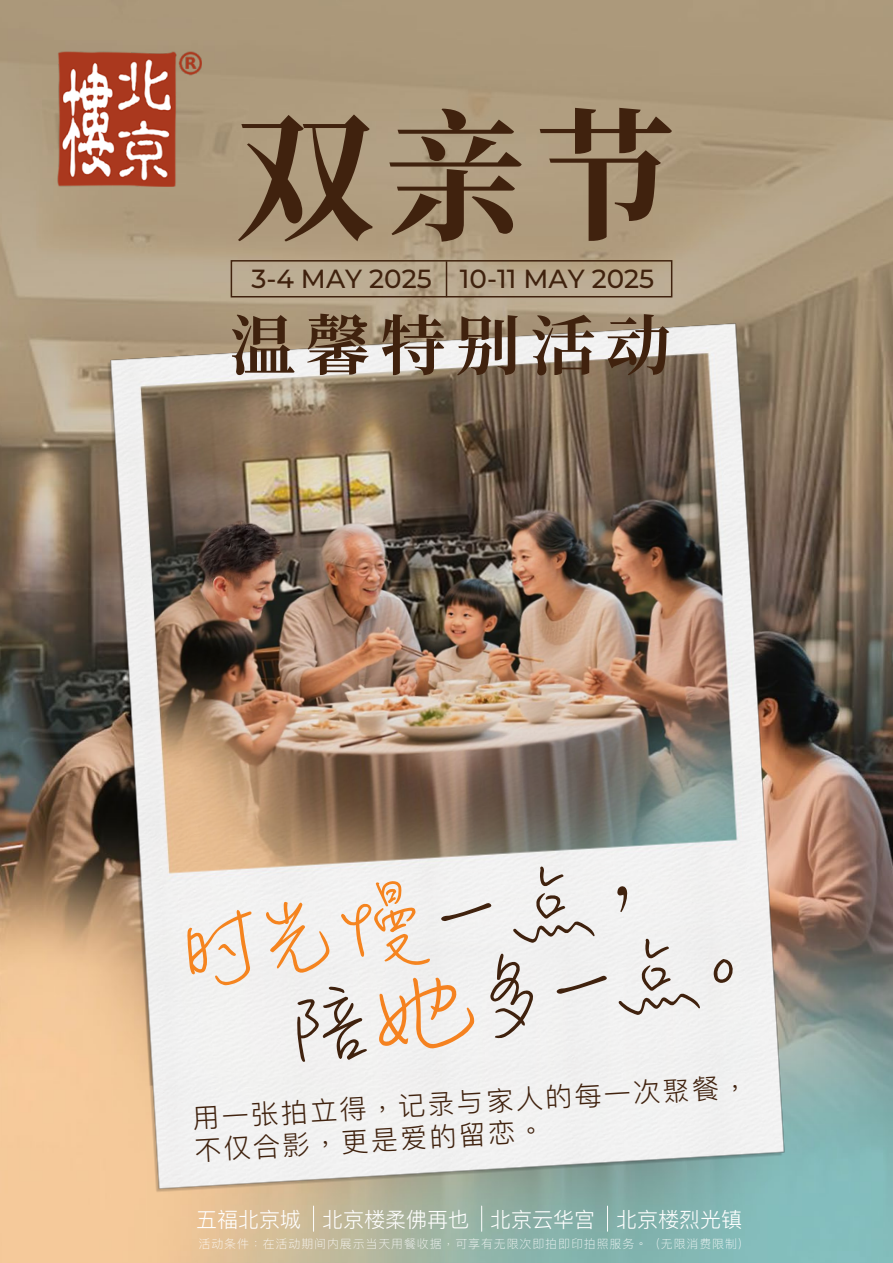
<style>
.page{position:relative;width:893px;height:1263px;background:#fff}
.page>*{position:absolute;margin:0;border:0;box-sizing:border-box;transform-origin:0 0}
.t1{font:700 154.2px "S Jzhsong GBK";color:#40220e}
.t2{font:700 71.55px "S Jzhsong GBK";letter-spacing:.05em;color:#40220e}
.t3{font:300 27px/33px "Ping Fang HK";color:#40220e}
.t4{font:100 26.25px "Montserrat";color:#40220e}
.t5{font:300 21px "DFP King Gothic GB";color:#fff}
.t6{font:100 12px "Ping Fang HK";letter-spacing:.07em;color:#fff}
</style>
<div class="page">
<img style="left:0;top:0;width:893px;height:1263px">
<img style="left:23px;top:266px;width:819px;height:997px">
<svg style="left:187px;top:910px;width:65px;height:75px"></svg>
<svg style="left:265px;top:902px;width:65px;height:71px"></svg>
<svg style="left:341px;top:880px;width:89px;height:85px"></svg>
<svg style="left:441px;top:903px;width:50px;height:18px"></svg>
<svg style="left:513px;top:866px;width:82px;height:77px"></svg>
<svg style="left:617px;top:886px;width:11px;height:26px"></svg>
<svg style="left:297px;top:987px;width:70px;height:75px"></svg>
<svg style="left:379px;top:977px;width:95px;height:72px"></svg>
<svg style="left:490px;top:953px;width:43px;height:85px"></svg>
<svg style="left:556px;top:976px;width:51px;height:18px"></svg>
<svg style="left:618px;top:938px;width:82px;height:77px"></svg>
<svg style="left:712px;top:959px;width:22px;height:24px"></svg>
<svg style="left:313px;top:1206px;width:1px;height:25px"></svg>
<svg style="left:481px;top:1206px;width:1px;height:25px"></svg>
<svg style="left:607px;top:1206px;width:1px;height:25px"></svg>
<img style="left:33px;top:51px;width:169px;height:136px">
<div style="left:231px;top:260px;width:441px;height:37px;border:2px solid #40220e"></div>
<hr style="left:446px;top:261px;width:1px;height:36px;background:#40220e">
<h1 class="t1" style="left:228px;top:68px;width:456px">双亲节</h1>
<h3 class="t4" style="left:251px;top:262px;width:404px">3-4 MAY 2025 10-11 MAY 2025</h3>
<h2 class="t2" style="left:227px;top:295px;width:449px">温馨特别活动</h2>
<h3 class="t3" style="left:192px;top:1100px;width:558px;rotate:-3deg">用一张拍立得，记录与家人的每一次聚餐，不仅合影，更是爱的留恋。</h3>
<h3 class="t5" style="left:196px;top:1208px;width:547px">五福北京城 北京楼柔佛再也 北京云华宫 北京楼烈光镇</h3>
<p class="t6" style="left:199px;top:1236px;width:553px">活动条件：在活动期间内展示当天用餐收据，可享有无限次即拍即印拍照服务。（无限消费限制）</p>
</div>
